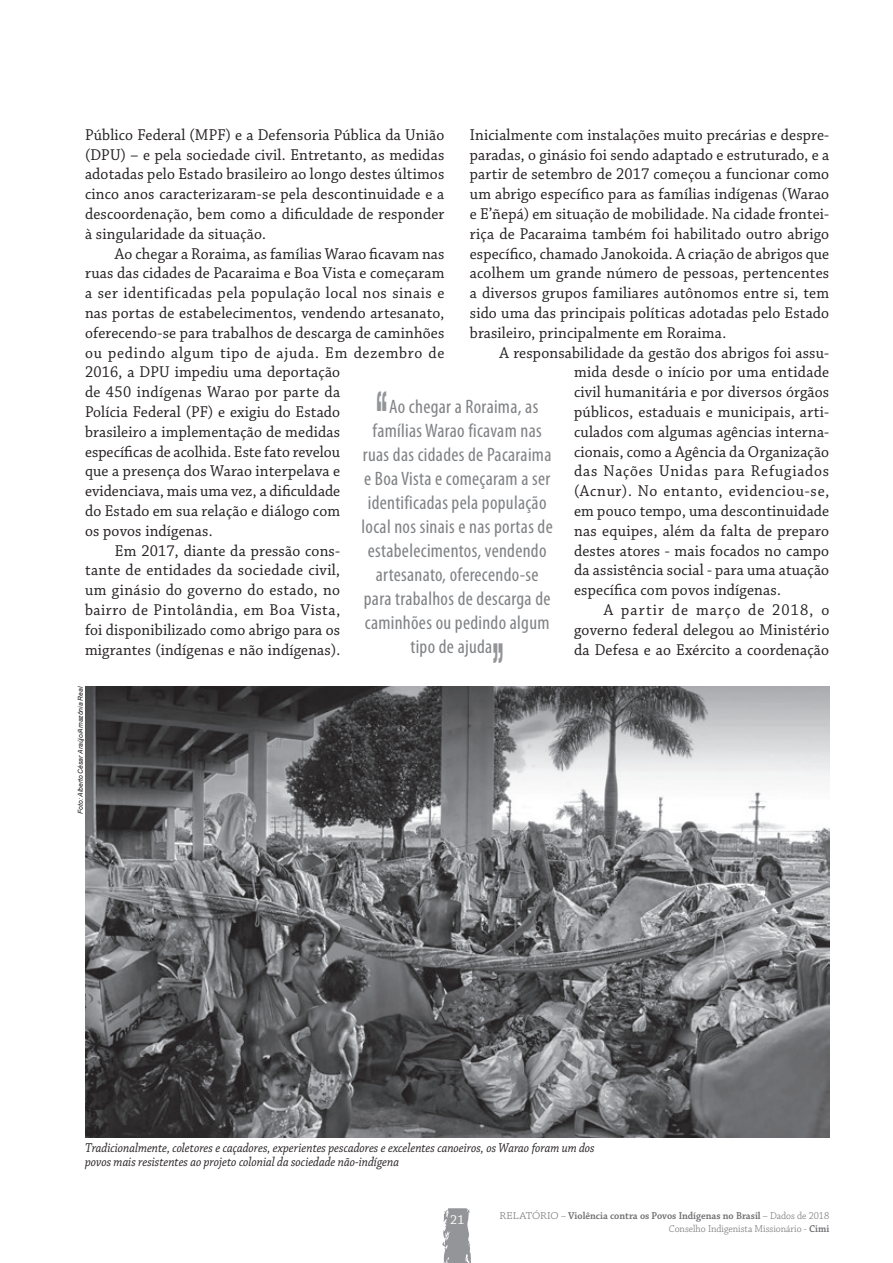
<style>
.page{position:relative;width:893px;height:1263px;background:#fff}
.page>*{position:absolute;margin:0;border:0;box-sizing:border-box;transform-origin:0 0}
.Olho_-_aspas_c13{font:700 66px "Compacta BT";color:#939598;scale:.4 1}
.Olho_-_aspas_c13-2{font:condensed 19.5px "Myriad Pro";letter-spacing:.015em;color:#808285}
.TXT_-_c11{font:16.5px/19.8px "Chaparral Pro";letter-spacing:.01em;color:#231f20;text-align:justify;scale:.95 1}
.Legenda_-_relatóri{font:italic 13.5px/14.9px "Chaparral Pro";color:#231f20;scale:.9 1}
.t1{font:13.5px "Chaparral Pro";color:#fff}
.t2{font:300 10.5px/13px "Chaparral Pro";color:#6c6d70;text-align:right;scale:1.1 1}
.credito_foto{font:italic 6.75px "Arial";color:#231f20}
.s1{font-weight:600}
</style>
<div class="page">
<svg style="left:442px;top:1208px;width:29px;height:55px;background:#a7a9ab"></svg>
<img style="left:85px;top:687px;width:744px;height:450px">
<p class="TXT_-_c11" style="left:85px;top:125px;width:380px">Público Federal (MPF) e a Defensoria Pública da União (DPU) – e pela sociedade civil. Entretanto, as medidas adotadas pelo Estado brasileiro ao longo destes últimos cinco anos caracterizaram-se pela descontinuidade e a descoordenação, bem como a dificuldade de responder à singularidade da situação.</p>
<p class="TXT_-_c11" style="left:85px;top:244px;width:380px;text-align:left;text-indent:30px">Ao chegar a Roraima, as famílias Warao ficavam nas ruas das cidades de Pacaraima e Boa Vista e começaram a ser identificadas pela população local nos sinais e nas portas de estabelecimentos, vendendo artesanato, oferecendo-se para trabalhos de descarga de caminhões ou pedindo algum tipo de ajuda. Em dezembro de 2016, a DPU impediu uma deportação<br>de 450 indígenas Warao por parte da<br>Polícia Federal (PF) e exigiu do Estado<br>brasileiro a implementação de medidas<br>específicas de acolhida. Este fato revelou<br>que a presença dos Warao interpelava e<br>evidenciava, mais uma vez, a dificuldade<br>do Estado em sua relação e diálogo com<br>os povos indígenas.</p>
<p class="TXT_-_c11" style="left:85px;top:541px;width:270px;text-indent:30px">Em 2017, diante da pressão cons&shy;tante de entidades da sociedade civil, um ginásio do governo do estado, no bairro de Pintolândia, em Boa Vista, foi disponibilizado como abrigo para os migrantes (indígenas e não indígenas).</p>
<p class="TXT_-_c11" style="left:470px;top:125px;width:380px">Inicialmente com instalações muito precárias e despre&shy;paradas, o ginásio foi sendo adaptado e estruturado, e a partir de setembro de 2017 começou a funcionar como um abrigo específico para as famílias indígenas (Warao e E’ñepá) em situação de mobilidade. Na cidade frontei&shy;riça de Pacaraima também foi habilitado outro abrigo específico, chamado Janokoida. A criação de abrigos que acolhem um grande número de pessoas, pertencentes a diversos grupos familiares autônomos entre si, tem sido uma das principais políticas adotadas pelo Estado brasileiro, principalmente em Roraima.</p>
<p class="TXT_-_c11" style="left:574px;top:343px;width:270px;text-indent:-74px">A responsabilidade da gestão dos abrigos foi assu&shy;mida desde o início por uma entidade civil humanitária e por diversos órgãos públicos, estaduais e municipais, arti&shy;culados com algumas agências interna&shy;cionais, como a Agência da Organização das Nações Unidas para Refugiados (Acnur). No entanto, evidenciou-se, em pouco tempo, uma descontinuidade nas equipes, além da falta de preparo destes atores - mais focados no campo da assistência social - para uma atuação específica com povos indígenas.</p>
<p class="TXT_-_c11" style="left:574px;top:601px;width:270px;text-indent:30px">A partir de março de 2018, o governo federal delegou ao Ministério da Defesa e ao Exército a coordenação</p>
<p class="Olho_-_aspas_c13" style="left:376px;top:378px;width:30px">“</p>
<p class="Olho_-_aspas_c13-2" style="left:389px;top:396px;width:151px">Ao chegar a Roraima, as</p>
<p class="Olho_-_aspas_c13-2" style="left:373px;top:420px;width:171px">famílias Warao ficavam nas</p>
<p class="Olho_-_aspas_c13-2" style="left:363px;top:444px;width:190px">ruas das cidades de Pacaraima</p>
<p class="Olho_-_aspas_c13-2" style="left:364px;top:468px;width:188px">e Boa Vista e começaram a ser</p>
<p class="Olho_-_aspas_c13-2" style="left:368px;top:492px;width:180px">identificadas pela população</p>
<p class="Olho_-_aspas_c13-2" style="left:362px;top:516px;width:193px">local nos sinais e nas portas de</p>
<p class="Olho_-_aspas_c13-2" style="left:368px;top:540px;width:180px">estabelecimentos, vendendo</p>
<p class="Olho_-_aspas_c13-2" style="left:376px;top:564px;width:164px">artesanato, oferecendo-se</p>
<p class="Olho_-_aspas_c13-2" style="left:364px;top:588px;width:188px">para trabalhos de descarga de</p>
<p class="Olho_-_aspas_c13-2" style="left:365px;top:612px;width:186px">caminhões ou pedindo algum</p>
<p class="Olho_-_aspas_c13-2" style="left:410px;top:636px;width:83px">tipo de ajuda</p>
<p class="Olho_-_aspas_c13" style="left:493px;top:631px;width:30px">”</p>
<p class="credito_foto" style="left:76px;top:814px;width:129px;rotate:-90deg">Foto: Alberto César Araújo/Amazônia Real</p>
<p class="Legenda_-_relatóri" style="left:85px;top:1140px;width:568px">Tradicionalmente, coletores e caçadores, experientes pescadores e excelentes canoeiros, os Warao foram um dos povos mais resistentes ao projeto colonial da sociedade não-indígena</p>
<p class="t1" style="left:450px;top:1213px;width:16px">21</p>
<p class="t2" style="left:500px;top:1210px;width:301px">RELATÓRIO – <span class="s1">Violência contra os Povos Indígenas no Brasil</span> – Dados de 2018<br>Conselho Indigenista Missionário - <span class="s1">Cimi</span></p>
</div>
